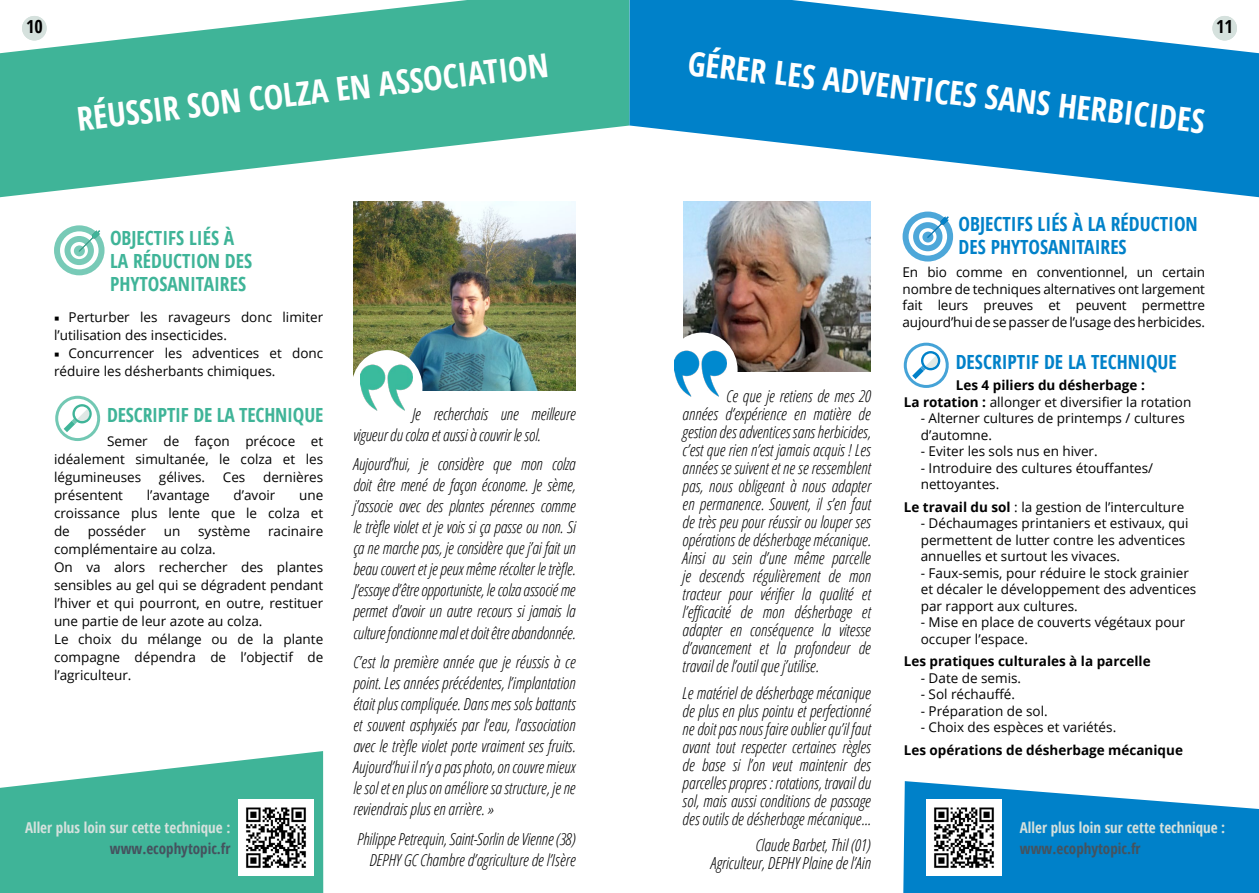
<style>
.page{position:relative;width:1259px;height:893px;background:#fff}
.page>*{position:absolute;margin:0;border:0;box-sizing:border-box;transform-origin:0 0}
.t1{font:700 condensed 33px "Open Sans";color:#fff}
.t2{font:700 condensed 19.5px/23.4px "Open Sans";color:#3fb498}
.t3{font:700 condensed 19.5px/23.4px "Open Sans";color:#0081c9}
.t4{font:700 condensed 18px "Open Sans";color:#000}
.t5{font:italic 300 16.5px/18px "Open Sans Condensed";color:#000;text-align:justify}
.t6{font:700 condensed 15px "Open Sans";color:#d5e1dd}
.t7{font:700 condensed 15px "Open Sans";color:#45525e}
.t8{font:13.5px/18px "Open Sans";color:#000}
.t9{font:700 13.5px/16.5px "Open Sans";color:#000;text-align:center}
.s1{font-family:"Minion Pro"}
.s2{font-weight:400}
.s3{font-weight:700}
</style>
<div class="page">
<svg style="left:0;top:0;width:629px;height:197px;fill:#3fb498"></svg>
<svg style="left:0;top:751px;width:323px;height:142px;background:#5bbfa7"></svg>
<img style="left:353px;top:202px;width:222px;height:188px">
<div style="left:351px;top:350px;width:71px;height:75px;background:#fff;border-radius:50%"></div>
<img style="left:360px;top:362px;width:52px;height:49px">
<svg style="left:54px;top:225px;width:51px;height:51px"></svg>
<svg style="left:55px;top:396px;width:45px;height:45px"></svg>
<svg style="left:64px;top:404px;width:28px;height:28px"></svg>
<svg style="left:629px;top:0;width:630px;height:197px;fill:#0081c9"></svg>
<img style="left:683px;top:202px;width:187px;height:169px">
<div style="left:666px;top:333px;width:71px;height:75px;background:#fff;border-radius:50%"></div>
<img style="left:674px;top:350px;width:52px;height:47px">
<svg style="left:902px;top:211px;width:52px;height:51px"></svg>
<svg style="left:903px;top:343px;width:45px;height:45px"></svg>
<svg style="left:912px;top:351px;width:28px;height:28px"></svg>
<img style="left:238px;top:799px;width:76px;height:76px">
<svg style="left:903px;top:781px;width:356px;height:112px"></svg>
<img style="left:926px;top:799px;width:76px;height:76px">
<p class="t4" style="left:26px;top:14px;width:18px">10</p>
<p class="t4" style="left:1216px;top:14px;width:18px">11</p>
<h1 class="t1" style="left:74px;top:98px;width:476px;rotate:-7deg">RÉUSSIR SON COLZA EN ASSOCIATION</h1>
<p class="t2" style="left:110px;top:225px;width:144px">OBJECTIFS LIÉS À<br>LA RÉDUCTION DES<br>PHYTOSANITAIRES</p>
<p class="t8" style="left:54px;top:308px;width:271px"><span class="s1">■</span> Perturber les ravageurs donc limiter l’utilisation des insecticides.</p>
<p class="t8" style="left:54px;top:344px;width:271px"><span class="s1">■</span> Concurrencer les adventices et donc réduire les désherbants chimiques.</p>
<p class="t2" style="left:107px;top:403px;width:218px">DESCRIPTIF DE LA TECHNIQUE</p>
<p class="t5" style="left:353px;top:403px;width:224px;line-height:21px;text-indent:59px">Je recherchais une meilleure vigueur du colza et aussi à couvrir le sol.</p>
<p class="t5" style="left:353px;top:453px;width:224px;line-height:21px">Aujourd’hui, je considère que mon colza doit être mené de façon économe. Je sème, j’associe avec des plantes pérennes comme le trèfle violet et je vois si ça passe ou non. Si ça ne marche pas, je considère que j’ai fait un beau couvert et je peux même récolter le trèfle.<br>J’essaye d’être opportuniste, le colza associé me permet d’avoir un autre recours si jamais la culture fonctionne mal et doit être abandonnée.</p>
<p class="t5" style="left:353px;top:651px;width:224px;line-height:21px">C’est la première année que je réussis à ce point. Les années précédentes, l’implantation était plus compliquée. Dans mes sols battants et souvent asphyxiés par l’eau, l’association avec le trèfle violet porte vraiment ses fruits.<br>Aujourd’hui il n’y a pas photo, on couvre mieux le sol et en plus on améliore sa structure, je ne reviendrais plus en arrière. »</p>
<p class="t5" style="left:357px;top:827px;width:220px;line-height:21px;text-align:right">Philippe Petrequin, Saint-Sorlin de Vienne (38)<br>DEPHY GC Chambre d’agriculture de l’Isère</p>
<p class="t8" style="left:54px;top:432px;width:271px;text-align:justify;text-indent:53px">Semer de façon précoce et idéalement simultanée, le colza et les légumineuses</p>
<p class="t8" style="left:159px;top:468px;width:48px">gélives.</p>
<p class="t8" style="left:223px;top:468px;width:24px">Ces</p>
<p class="t8" style="left:263px;top:468px;width:62px">dernières</p>
<p class="t8" style="left:54px;top:486px;width:71px">présentent</p>
<p class="t8" style="left:147px;top:486px;width:65px">l’avantage</p>
<p class="t8" style="left:233px;top:486px;width:43px">d’avoir</p>
<p class="t8" style="left:54px;top:486px;width:271px;text-align:justify;text-indent:245px">une croissance plus lente que le colza et de</p>
<p class="t8" style="left:88px;top:522px;width:60px">posséder</p>
<p class="t8" style="left:164px;top:522px;width:18px">un</p>
<p class="t8" style="left:198px;top:522px;width:54px">système</p>
<p class="t8" style="left:268px;top:522px;width:57px">racinaire</p>
<p class="t8" style="left:54px;top:540px;width:271px">complémentaire au colza.<br>On va alors rechercher des plantes sensibles au gel qui se dégradent pendant l’hiver et qui pourront, en outre, restituer une partie de leur azote au colza.<br>Le choix du mélange ou de la plante compagne dépendra de l’objectif de l’agriculteur.</p>
<p class="t6" style="left:25px;top:817px;width:207px">Aller plus loin sur cette technique :</p>
<p class="t7" style="left:110px;top:838px;width:122px">www.ecophytopic.fr</p>
<h1 class="t1" style="left:691px;top:38px;width:521px;rotate:7deg">GÉRER LES ADVENTICES SANS HERBICIDES</h1>
<p class="t3" style="left:958px;top:211px;width:241px">OBJECTIFS LIÉS À LA RÉDUCTION<br>DES PHYTOSANITAIRES</p>
<p class="t8" style="left:902px;top:264px;width:304px;line-height:16.5px;text-align:justify">En bio comme en conventionnel, un certain nombre de techniques alternatives ont largement fait leurs preuves et peuvent permettre aujourd’hui de se passer de l’usage des herbicides.</p>
<p class="t5" style="left:682px;top:387px;width:190px;text-indent:44px">Ce que je retiens de mes 20 années d’expérience en matière de gestion des adventices sans herbicides, c’est que rien n’est jamais acquis ! Les années se suivent et ne se ressemblent pas, nous obligeant à nous adapter en permanence. Souvent, il s’en faut de très peu pour réussir ou louper ses opérations de désherbage mécanique.<br>Ainsi au sein d’une même parcelle je descends régulièrement de mon tracteur pour vérifier la qualité et l’efficacité de mon désherbage et adapter en conséquence la vitesse d’avancement et la profondeur de travail de l’outil que j’utilise.</p>
<p class="t5" style="left:682px;top:683px;width:190px">Le matériel de désherbage mécanique de plus en plus pointu et perfectionné ne doit pas nous faire oublier qu’il faut avant tout respecter certaines règles de base si l’on veut maintenir des parcelles propres : rotations, travail du sol, mais aussi conditions de passage des outils de désherbage mécanique…</p>
<p class="t5" style="left:710px;top:836px;width:162px;text-align:right">Claude Barbet, Thil (01)<br>Agriculteur, DEPHY Plaine de l’Ain</p>
<p class="t3" style="left:955px;top:350px;width:223px">DESCRIPTIF DE LA TECHNIQUE</p>
<p class="t9" style="left:903px;top:377px;width:289px">Les 4 piliers du désherbage :<br>La rotation : <span class="s2">allonger et diversifier la rotation</span></p>
<p class="t8" style="left:920px;top:410px;width:265px;line-height:16.5px">- Alterner cultures de printemps / cultures d’automne.</p>
<p class="t8" style="left:920px;top:442px;width:178px">- Eviter les sols nus en hiver.</p>
<p class="t8" style="left:920px;top:459px;width:234px;line-height:16.5px">- Introduire des cultures étouffantes/ nettoyantes.</p>
<p class="t8" style="left:903px;top:497px;width:282px"><span class="s3">Le travail du sol</span> : la gestion de l’interculture</p>
<p class="t8" style="left:920px;top:515px;width:269px;line-height:16.5px">- Déchaumages printaniers et estivaux, qui permettent de lutter contre les adventices annuelles et surtout les vivaces.</p>
<p class="t8" style="left:920px;top:564px;width:277px;line-height:16.5px">- Faux-semis, pour réduire le stock grainier et décaler le développement des adventices par rapport aux cultures.</p>
<p class="t8" style="left:920px;top:614px;width:266px;line-height:16.5px">- Mise en place de couverts végétaux pour occuper l’espace.</p>
<p class="t9" style="left:903px;top:653px;width:248px">Les pratiques culturales à la parcelle</p>
<p class="t8" style="left:920px;top:668px;width:102px">- Date de semis.</p>
<p class="t8" style="left:920px;top:685px;width:96px">- Sol réchauffé.</p>
<p class="t8" style="left:920px;top:701px;width:128px">- Préparation de sol.</p>
<p class="t8" style="left:920px;top:718px;width:197px">- Choix des espèces et variétés.</p>
<p class="t9" style="left:903px;top:741px;width:281px">Les opérations de désherbage mécanique</p>
<p class="t6" style="left:1020px;top:817px;width:207px">Aller plus loin sur cette technique :</p>
<p class="t7" style="left:1020px;top:838px;width:122px">www.ecophytopic.fr</p>
</div>
